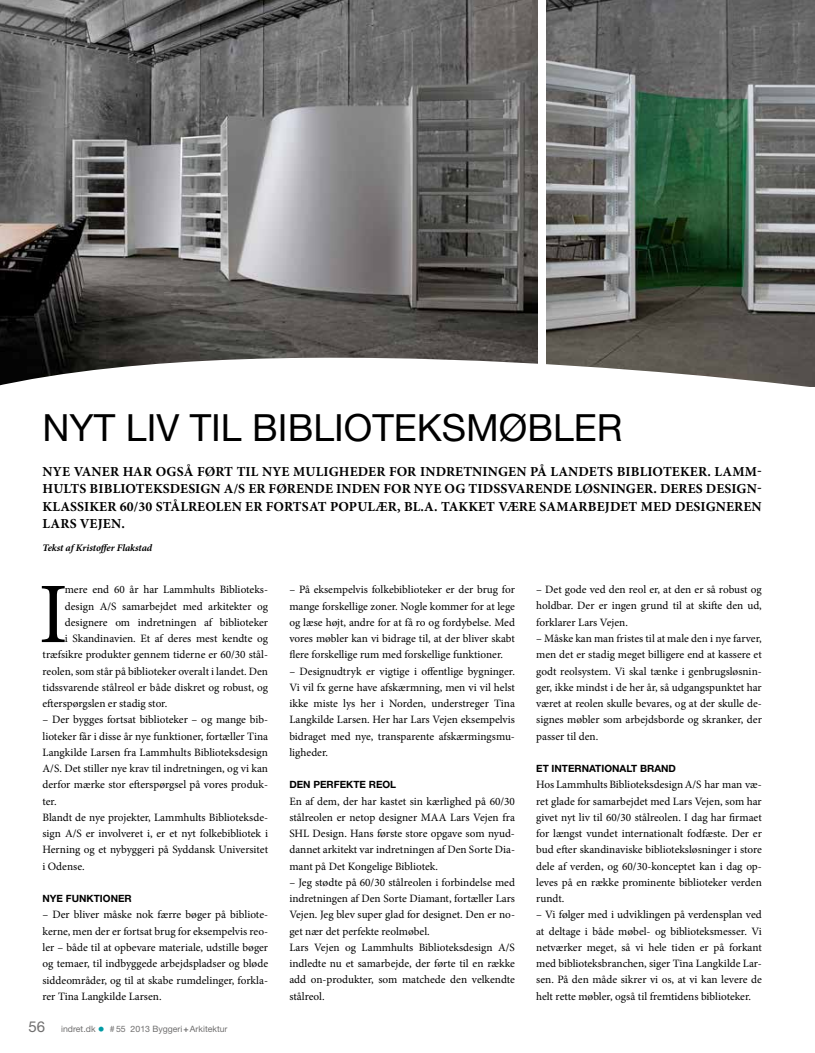
<style>
.page{position:relative;width:815px;height:1053px;background:#fff}
.page>*{position:absolute;margin:0;border:0;box-sizing:border-box;transform-origin:0 0}
.t1{font:86.25px "Minion Pro";color:#000}
.t2{font:37.5px "Helvetica Neue";color:#000}
.t3{font:700 13.75px/17.5px "Minion Pro";letter-spacing:.01em;color:#000;text-align:justify}
.t4{font:11.25px/16.2px "Minion Pro";color:#000;text-align:justify}
.t5{font:700 10px "Helvetica Neue";color:#000}
.t6{font:italic 700 10px "Minion Pro";letter-spacing:-.005em;color:#000}
.t7{font:8.75px "Helvetica Neue";color:#706f6f}
.s1{font-size:15px}
.s2{font-size:13.75px;color:#009ba4}
.s3{font-weight:700}
</style>
<div class="page">
<img style="left:0;top:0;width:538px;height:320px">
<img style="left:546px;top:0;width:269px;height:320px">
<svg style="left:0;top:320px;width:815px;height:67px"></svg>
<p class="t2" style="left:43px;top:405px;width:581px">Nyt liv til biblioteksmøbler</p>
<p class="t3" style="left:43px;top:462px;width:721px">NYE VANER HAR OGSÅ FØRT TIL NYE MULIGHEDER FOR INDRETNINGEN PÅ LANDETS BIBLIOTEKER. LAMM-HULTS BIBLIOTEKSDESIGN A/S ER FØRENDE INDEN FOR NYE OG TIDSSVARENDE LØSNINGER. DERES DESIGN-KLASSIKER 60/30 STÅLREOLEN ER FORTSAT POPULÆR, BL.A. TAKKET VÆRE SAMARBEJDET MED DESIGNEREN LARS VEJEN.</p>
<p class="t6" style="left:43px;top:540px;width:111px">Tekst af Kristoffer Flakstad</p>
<p class="t1" style="left:39px;top:556px;width:31px">I</p>
<p class="t4" style="left:65px;top:581px;width:205px">mere end 60 år har Lammhults Biblioteks-</p>
<p class="t4" style="left:65px;top:598px;width:205px">design A/S samarbejdet med arkitekter og</p>
<p class="t4" style="left:65px;top:614px;width:205px">designere om indretningen af biblioteker</p>
<p class="t4" style="left:65px;top:630px;width:205px">i Skandinavien. Et af deres mest kendte og</p>
<p class="t4" style="left:43px;top:646px;width:227px">træfsikre produkter gennem tiderne er 60/30 stål-</p>
<p class="t4" style="left:43px;top:663px;width:227px">reolen, som står på biblioteker overalt i landet. Den</p>
<p class="t4" style="left:43px;top:679px;width:227px">tidssvarende stålreol er både diskret og robust, og</p>
<p class="t4" style="left:43px;top:695px;width:126px">efterspørgslen er stadig stor.</p>
<p class="t4" style="left:43px;top:711px;width:227px;text-align:left">– Der bygges fortsat biblioteker – og mange bib&shy;lioteker får i disse år nye funktioner, fortæller Tina Langkilde Larsen fra Lammhults Biblioteksdesign A/S. Det stiller nye krav til indretningen, og vi kan derfor mærke stor efterspørgsel på vores produk&shy;ter.<br>Blandt de nye projekter, Lammhults Biblioteksde&shy;sign A/S er involveret i, er et nyt folkebibliotek i Herning og et nybyggeri på Syddansk Universitet i Odense.</p>
<p class="t5" style="left:43px;top:892px;width:91px">NYE FUNKTIONER</p>
<p class="t4" style="left:43px;top:906px;width:227px">– Der bliver måske nok færre bøger på bibliote&shy;kerne, men der er fortsat brug for eksempelvis reo&shy;ler – både til at opbevare materiale, udstille bøger og temaer, til indbyggede arbejdspladser og bløde siddeområder, og til at skabe rumdelinger, forkla&shy;rer Tina Langkilde Larsen.</p>
<p class="t7" style="left:29px;top:1023px;width:200px"><span class="s1">56</span> indret.dk <span class="s2">•</span> # 55 2013 Byggeri<span class="s3">+</span>Arkitektur</p>
<p class="t4" style="left:289px;top:581px;width:227px">– På eksempelvis folkebiblioteker er der brug for mange forskellige zoner. Nogle kommer for at lege og læse højt, andre for at få ro og fordybelse. Med vores møbler kan vi bidrage til, at der bliver skabt flere forskellige rum med forskellige funktioner.</p>
<p class="t4" style="left:289px;top:662px;width:227px">– Designudtryk er vigtige i offentlige bygninger.<br>Vi vil fx gerne have afskærmning, men vi vil helst ikke miste lys her i Norden, understreger Tina Langkilde Larsen. Her har Lars Vejen eksempelvis bidraget med nye, transparente afskærmingsmu&shy;ligheder.</p>
<p class="t5" style="left:289px;top:778px;width:108px">DEN PERFEKTE REOL</p>
<p class="t4" style="left:289px;top:793px;width:227px">En af dem, der har kastet sin kærlighed på 60/30 stålreolen er netop designer MAA Lars Vejen fra SHL Design. Hans første store opgave som nyud&shy;dannet arkitekt var indretningen af Den Sorte Dia&shy;mant på Det Kongelige Bibliotek.</p>
<p class="t4" style="left:289px;top:874px;width:227px;text-align:left">– Jeg stødte på 60/30 stålreolen i forbindelse med indretningen af Den Sorte Diamant, fortæller Lars Vejen. Jeg blev super glad for designet. Den er no&shy;get nær det perfekte reolmøbel.<br>Lars Vejen og Lammhults Biblioteksdesign A/S indledte nu et samarbejde, der førte til en række add on-produkter, som matchede den velkendte stålreol.</p>
<p class="t4" style="left:536px;top:581px;width:227px">– Det gode ved den reol er, at den er så robust og holdbar. Der er ingen grund til at skifte den ud, forklarer Lars Vejen.</p>
<p class="t4" style="left:536px;top:630px;width:227px">– Måske kan man fristes til at male den i nye farver, men det er stadig meget billigere end at kassere et godt reolsystem. Vi skal tænke i genbrugsløsnin&shy;ger, ikke mindst i de her år, så udgangspunktet har været at reolen skulle bevares, og at der skulle de&shy;signes møbler som arbejdsborde og skranker, der passer til den.</p>
<p class="t5" style="left:536px;top:762px;width:140px">ET INTERNATIONALT BRAND</p>
<p class="t4" style="left:536px;top:776px;width:227px">Hos Lammhults Biblioteksdesign A/S har man væ&shy;ret glade for samarbejdet med Lars Vejen, som har givet nyt liv til 60/30 stålreolen. I dag har firmaet for længst vundet internationalt fodfæste. Der er bud efter skandinaviske biblioteksløsninger i store dele af verden, og 60/30-konceptet kan i dag op&shy;leves på en række prominente biblioteker verden rundt.</p>
<p class="t4" style="left:536px;top:906px;width:227px">– Vi følger med i udviklingen på verdensplan ved at deltage i både møbel- og biblioteksmesser. Vi netværker meget, så vi hele tiden er på forkant med biblioteksbranchen, siger Tina Langkilde Lar&shy;sen. På den måde sikrer vi os, at vi kan levere de helt rette møbler, også til fremtidens biblioteker.</p>
</div>
